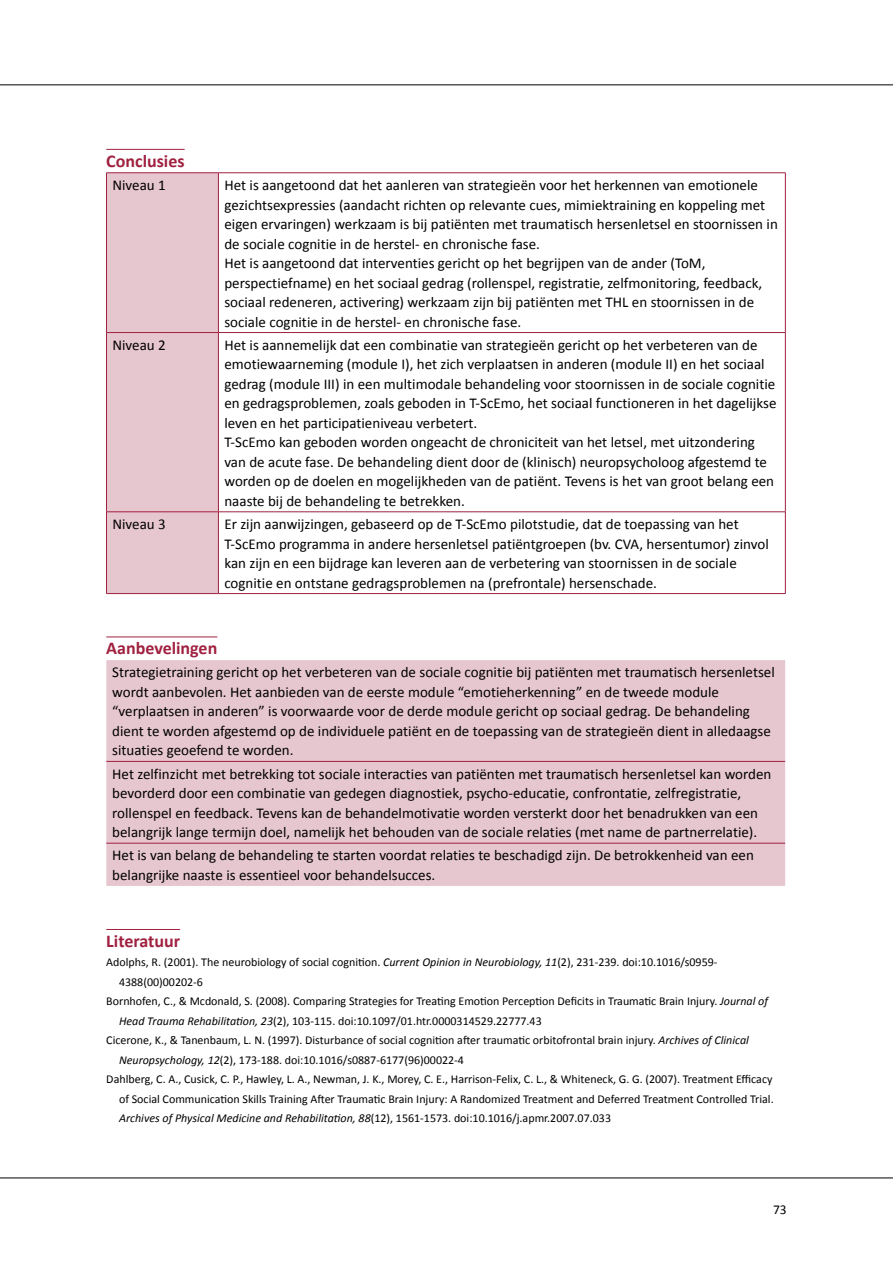
<style>
.page{position:relative;width:893px;height:1263px;background:#fff}
.page>*{position:absolute;margin:0;border:0;box-sizing:border-box;transform-origin:0 0}
.t1{font:700 18px "Calibri";color:#a02140}
.t2{font:15px/19.5px "Calibri";color:#000}
.t3{font:13.5px "Calibri";color:#000}
.t4{font:12px "Calibri";color:#000}
.t5{font:italic 12px "Calibri";color:#000}
.s1{font-style:italic}
.s2{font-style:normal}
</style>
<div class="page">
<hr style="left:0;top:85px;width:893px;height:1px;background:#000">
<hr style="left:0;top:1178px;width:893px;height:1px;background:#000">
<hr style="left:106px;top:149px;width:79px;height:1px;background:#a02140">
<hr style="left:106px;top:637px;width:111px;height:1px;background:#a02140">
<hr style="left:106px;top:929px;width:74px;height:1px;background:#a02140">
<div style="left:107px;top:173px;width:111px;height:420px;background:#e7c7cf"></div>
<hr style="left:106px;top:172px;width:112px;height:1px;background:#a02140">
<hr style="left:106px;top:173px;width:1px;height:159px;background:#a02140">
<hr style="left:218px;top:172px;width:567px;height:1px;background:#a02140">
<hr style="left:218px;top:173px;width:1px;height:159px;background:#a02140">
<hr style="left:785px;top:173px;width:1px;height:159px;background:#a02140">
<hr style="left:106px;top:332px;width:112px;height:1px;background:#a02140">
<hr style="left:106px;top:333px;width:1px;height:179px;background:#a02140">
<hr style="left:218px;top:332px;width:567px;height:1px;background:#a02140">
<hr style="left:218px;top:333px;width:1px;height:179px;background:#a02140">
<hr style="left:785px;top:333px;width:1px;height:179px;background:#a02140">
<hr style="left:106px;top:511px;width:112px;height:1px;background:#a02140">
<hr style="left:106px;top:512px;width:1px;height:81px;background:#a02140">
<hr style="left:218px;top:511px;width:567px;height:1px;background:#a02140">
<hr style="left:218px;top:512px;width:1px;height:81px;background:#a02140">
<hr style="left:785px;top:512px;width:1px;height:81px;background:#a02140">
<hr style="left:106px;top:593px;width:112px;height:1px;background:#a02140">
<hr style="left:218px;top:593px;width:567px;height:1px;background:#a02140">
<div style="left:106px;top:660px;width:679px;height:226px;background:#e7c7cf"></div>
<hr style="left:106px;top:761px;width:679px;height:1px;background:#a02140">
<hr style="left:106px;top:843px;width:679px;height:1px;background:#a02140">
<p class="t1" style="left:106px;top:149px;width:80px">Conclusies</p>
<p class="t2" style="left:112px;top:175px;width:55px">Niveau 1</p>
<p class="t2" style="left:224px;top:175px;width:555px">Het is aangetoond dat het aanleren van strategieën voor het herkennen van emotionele gezichtsexpressies (aandacht richten op relevante cues, mimiektraining en koppeling met eigen ervaringen) werkzaam is bij patiënten met traumatisch hersenletsel en stoornissen in de sociale cognitie in de herstel- en chronische fase.<br>Het is aangetoond dat interventies gericht op het begrijpen van de ander (ToM, perspectiefname) en het sociaal gedrag (rollenspel, registratie, zelfmonitoring, feedback, sociaal redeneren, activering) werkzaam zijn bij patiënten met THL en stoornissen in de sociale cognitie in de herstel- en chronische fase.</p>
<p class="t2" style="left:112px;top:335px;width:55px">Niveau 2</p>
<p class="t2" style="left:224px;top:335px;width:553px">Het is aannemelijk dat een combinatie van strategieën gericht op het verbeteren van de emotiewaarneming (module I), het zich verplaatsen in anderen (module II) en het sociaal gedrag (module III) in een multimodale behandeling voor stoornissen in de sociale cognitie en gedragsproblemen, zoals geboden in T-ScEmo, het sociaal functioneren in het dagelijkse leven en het participatieniveau verbetert.<br>T-ScEmo kan geboden worden ongeacht de chroniciteit van het letsel, met uitzondering van de acute fase. De behandeling dient door de (klinisch) neuropsycholoog afgestemd te worden op de doelen en mogelijkheden van de patiënt. Tevens is het van groot belang een naaste bij de behandeling te betrekken.</p>
<p class="t2" style="left:112px;top:514px;width:55px">Niveau 3</p>
<p class="t2" style="left:224px;top:514px;width:546px">Er zijn aanwijzingen, gebaseerd op de T-ScEmo pilotstudie, dat de toepassing van het T-ScEmo programma in andere hersenletsel patiëntgroepen (bv. CVA, hersentumor) zinvol kan zijn en een bijdrage kan leveren aan de verbetering van stoornissen in de sociale cognitie en ontstane gedragsproblemen na (prefrontale) hersenschade.</p>
<p class="t1" style="left:106px;top:637px;width:113px">Aanbevelingen</p>
<p class="t2" style="left:112px;top:663px;width:664px">Strategietraining gericht op het verbeteren van de sociale cognitie bij patiënten met traumatisch hersenletsel wordt aanbevolen. Het aanbieden van de eerste module “emotieherkenning” en de tweede module “verplaatsen in anderen” is voorwaarde voor de derde module gericht op sociaal gedrag. De behandeling dient te worden afgestemd op de individuele patiënt en de toepassing van de strategieën dient in alledaagse situaties geoefend te worden.</p>
<p class="t2" style="left:112px;top:764px;width:661px">Het zelfinzicht met betrekking tot sociale interacties van patiënten met traumatisch hersenletsel kan worden bevorderd door een combinatie van gedegen diagnostiek, psycho-educatie, confrontatie, zelfregistratie, rollenspel en feedback. Tevens kan de behandelmotivatie worden versterkt door het benadrukken van een belangrijk lange termijn doel, namelijk het behouden van de sociale relaties (met name de partnerrelatie).</p>
<p class="t2" style="left:112px;top:846px;width:643px">Het is van belang de behandeling te starten voordat relaties te beschadigd zijn. De betrokkenheid van een belangrijke naaste is essentieel voor behandelsucces.</p>
<p class="t1" style="left:106px;top:929px;width:75px">Literatuur</p>
<p class="t4" style="left:106px;top:954px;width:613px">Adolphs, R. (2001). The neurobiology of social cognition. <span class="s1">Current Opinion in Neurobiology, 11</span>(2), 231-239. doi:10.1016/s0959-</p>
<p class="t4" style="left:119px;top:974px;width:85px">4388(00)00202-6</p>
<p class="t4" style="left:106px;top:993px;width:663px">Bornhofen, C., &amp; Mcdonald, S. (2008). Comparing Strategies for Treating Emotion Perception Deficits in Traumatic Brain Injury. <span class="s1">Journal of</span></p>
<p class="t4" style="left:119px;top:1013px;width:424px"><span class="s1">Head Trauma Rehabilitation, 23</span>(2), 103-115. doi:10.1097/01.htr.0000314529.22777.43</p>
<p class="t4" style="left:106px;top:1032px;width:644px">Cicerone, K., &amp; Tanenbaum, L. N. (1997). Disturbance of social cognition after traumatic orbitofrontal brain injury. <span class="s1">Archives of Clinical</span></p>
<p class="t4" style="left:119px;top:1052px;width:346px"><span class="s1">Neuropsychology, 12</span>(2), 173-188. doi:10.1016/s0887-6177(96)00022-4</p>
<p class="t4" style="left:106px;top:1071px;width:668px">Dahlberg, C. A., Cusick, C. P., Hawley, L. A., Newman, J. K., Morey, C. E., Harrison-Felix, C. L., &amp; Whiteneck, G. G. (2007). Treatment Efficacy</p>
<p class="t4" style="left:119px;top:1091px;width:656px">of Social Communication Skills Training After Traumatic Brain Injury: A Randomized Treatment and Deferred Treatment Controlled Trial.</p>
<p class="t5" style="left:119px;top:1110px;width:493px">Archives of Physical Medicine and Rehabilitation, 88<span class="s2">(12), 1561-1573. doi:10.1016/j.apmr.2007.07.033</span></p>
<p class="t3" style="left:773px;top:1200px;width:15px">73</p>
</div>
